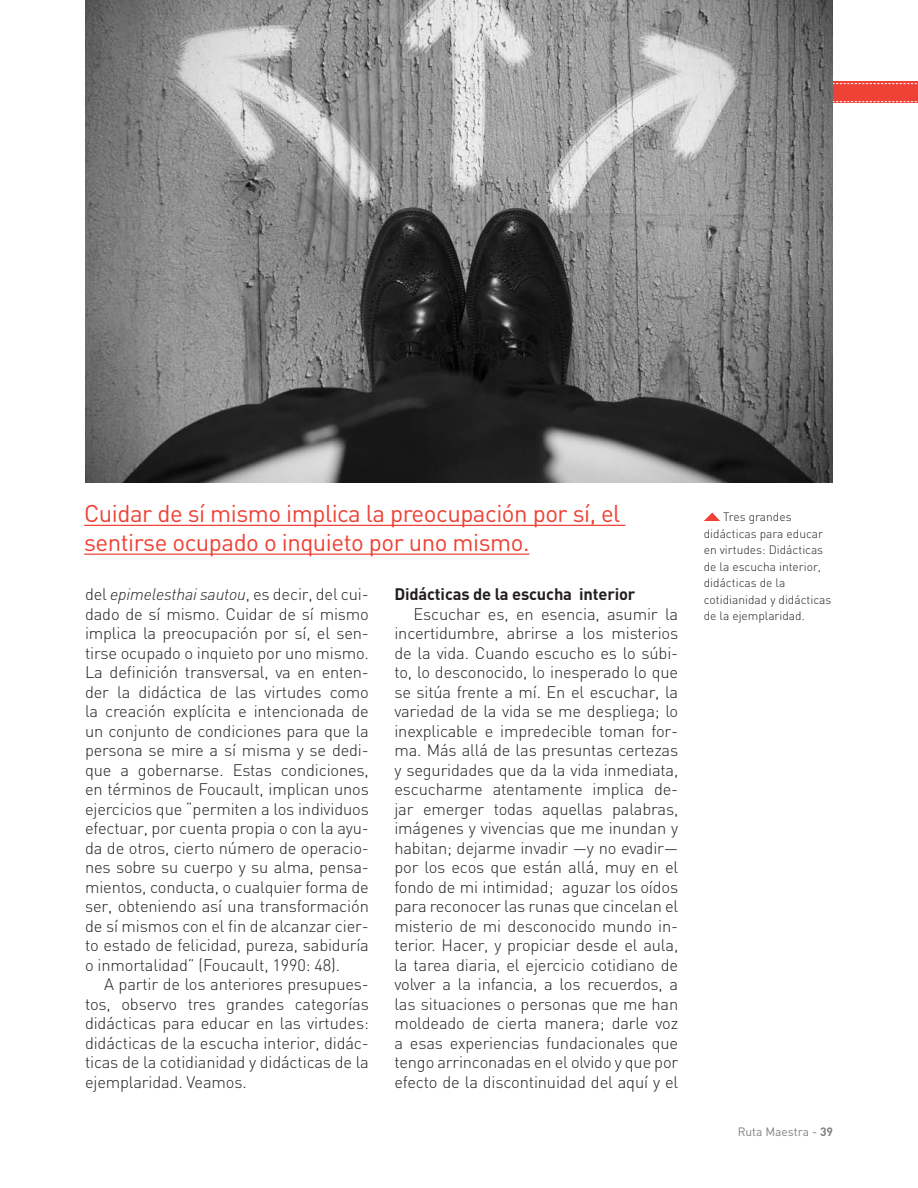
<style>
.page{position:relative;width:918px;height:1188px;background:#fff}
.page>*{position:absolute;margin:0;border:0;box-sizing:border-box;transform-origin:0 0}
.t1{font:24px/28.8px "DIN";letter-spacing:-.02em;color:#ef4135}
.t2{font:300 16.5px/19.5px "DIN";letter-spacing:-.01em;color:#231f20;text-align:justify}
.t3{font:700 16.5px "DIN";letter-spacing:-.01em;color:#231f20}
.t4{font:300 12px/16.5px "DIN";color:#231f20}
.t5{font:12px "DIN";color:#808285}
.s1{font-style:italic}
.s2{font-weight:700}
</style>
<div class="page">
<div style="left:615px;top:82px;width:303px;height:21px;background:#ef4135"></div>
<svg style="left:832px;top:83px;width:85px;height:1px"></svg>
<svg style="left:832px;top:101px;width:85px;height:1px"></svg>
<img style="left:85px;top:0;width:747px;height:483px">
<hr style="left:84px;top:525px;width:541px;height:1px;background:#ef4135">
<hr style="left:84px;top:554px;width:446px;height:1px;background:#ef4135">
<svg style="left:704px;top:512px;width:16px;height:9px"></svg>
<h1 class="t1" style="left:84px;top:499px;width:538px">Cuidar de sí mismo implica la preocupación por sí, el sentirse ocupado o inquieto por uno mismo.</h1>
<p class="t3" style="left:394px;top:583px;width:242px">Didácticas de la escucha interior</p>
<p class="t2" style="left:394px;top:604px;width:285px;text-indent:19px">Escuchar es, en esencia, asumir la incertidumbre, abrirse a los misterios de la vida. Cuando escucho es lo súbi&shy;to, lo desconocido, lo inesperado lo que se sitúa frente a mí. En el escuchar, la variedad de la vida se me despliega; lo inexplicable e impredecible toman for&shy;ma. Más allá de las presuntas certezas y seguridades que da la vida inmediata, escucharme atentamente implica de&shy;jar emerger todas aquellas palabras, imágenes y vivencias que me inundan y habitan; dejarme invadir —y no evadir— por los ecos que están allá, muy en el fondo de mi intimidad; aguzar los oídos para reconocer las runas que cincelan el misterio de mi desconocido mundo in&shy;terior. Hacer, y propiciar desde el aula, la tarea diaria, el ejercicio cotidiano de volver a la infancia, a los recuerdos, a las situaciones o personas que me han moldeado de cierta manera; darle voz a esas experiencias fundacionales que tengo arrinconadas en el olvido y que por efecto de la discontinuidad del aquí y el</p>
<p class="t2" style="left:85px;top:584px;width:285px">del <span class="s1">epimelesthai sautou</span>, es decir, del cui&shy;dado de sí mismo. Cuidar de sí mismo implica la preocupación por sí, el sen&shy;tirse ocupado o inquieto por uno mismo.<br>La definición transversal, va en enten&shy;der la didáctica de las virtudes como la creación explícita e intencionada de un conjunto de condiciones para que la persona se mire a sí misma y se dedi&shy;que a gobernarse. Estas condiciones, en términos de Foucault, implican unos ejercicios que “permiten a los individuos efectuar, por cuenta propia o con la ayu&shy;da de otros, cierto número de operacio&shy;nes sobre su cuerpo y su alma, pensa&shy;mientos, conducta, o cualquier forma de ser, obteniendo así una transformación de sí mismos con el fin de alcanzar cier&shy;to estado de felicidad, pureza, sabiduría o inmortalidad” (Foucault, 1990: 48).</p>
<p class="t2" style="left:85px;top:974px;width:285px;text-indent:19px">A partir de los anteriores presupues&shy;tos, observo tres grandes categorías didácticas para educar en las virtudes: didácticas de la escucha interior, didác&shy;ticas de la cotidianidad y didácticas de la ejemplaridad. Veamos.</p>
<p class="t4" style="left:704px;top:508px;width:129px;text-indent:19px">Tres grandes didácticas para educar en virtudes: Didácticas de la escucha interior, didácticas de la cotidianidad y didácticas de la ejemplaridad.</p>
<p class="t5" style="left:738px;top:1125px;width:97px">Ruta Maestra - <span class="s2">39</span></p>
</div>
